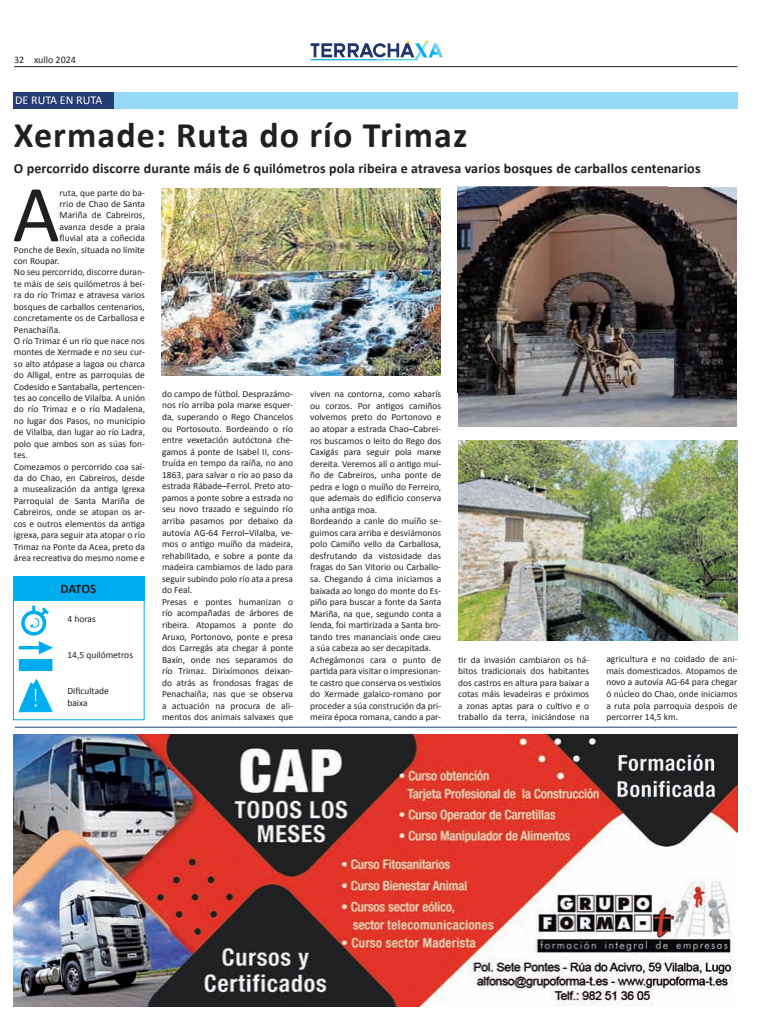
<style>
.page{position:relative;width:780px;height:1035px;background:#fff}
.page>*{position:absolute;margin:0;border:0;box-sizing:border-box;transform-origin:0 0}
.t1{font:81.3px "Calibri";color:#231f20}
.t2{font:700 36px "Calibri";letter-spacing:.03em;color:#231f20}
.t3{font:700 14px "Calibri";letter-spacing:.01em;color:#231f20}
.t4{font:700 13px "Calibri";letter-spacing:-.025em;color:#231f20}
.t5{font:12px "Calibri";color:#fff}
.t6{font:10px "Calibri";color:#231f20}
.t7{font:9.5px/11.5px "Calibri";color:#231f20}
</style>
<div class="page">
<hr style="left:14px;top:66px;width:723px;height:1px;background:#231f20">
<svg style="left:310px;top:41px;width:132px;height:19px"></svg>
<hr style="left:15px;top:726px;width:722px;height:1px;background:#253b73">
<div style="left:14px;top:92px;width:723px;height:16px;background:#97daf8"></div>
<div style="left:14px;top:92px;width:100px;height:16px;background:#253b73"></div>
<div style="left:13px;top:576px;width:132px;height:24px;background:#00aeef"></div>
<div style="left:19px;top:659px;width:33px;height:11px;background:#00aeef"></div>
<div style="left:19px;top:659px;width:33px;height:12px;border:1px solid #00aeef"></div>
<div style="left:19px;top:646px;width:22px;height:3px;border:1px solid #00aeef"></div>
<svg style="left:38px;top:641px;width:15px;height:14px"></svg>
<div style="left:21px;top:610px;width:25px;height:25px;border:4px solid #00aeef;border-radius:50%"></div>
<svg style="left:30px;top:606px;width:19px;height:23px"></svg>
<svg style="left:18px;top:678px;width:35px;height:35px"></svg>
<div style="left:13px;top:595px;width:132px;height:125px;border:1px solid #00aeef"></div>
<img style="left:457px;top:187px;width:279px;height:240px">
<img style="left:458px;top:441px;width:279px;height:200px">
<img style="left:162px;top:189px;width:278px;height:187px">
<img style="left:14px;top:734px;width:723px;height:272px">
<p class="t6" style="left:14px;top:54px;width:63px">32 xullo 2024</p>
<p class="t5" style="left:15px;top:93px;width:89px">DE RUTA EN RUTA</p>
<h2 class="t2" style="left:14px;top:113px;width:455px">Xermade: Ruta do río Trimaz</h2>
<h3 class="t3" style="left:14px;top:159px;width:688px">O percorrido discorre durante máis de 6 quilómetros pola ribeira e atravesa varios bosques de carballos centenarios</h3>
<h1 class="t1" style="left:13px;top:164px;width:49px">A</h1>
<p class="t7" style="left:60px;top:186px;width:87px">ruta, que parte do ba-</p>
<p class="t7" style="left:60px;top:198px;width:87px">rrio de Chao de Santa</p>
<p class="t7" style="left:60px;top:209px;width:87px">Mariña de Cabreiros,</p>
<p class="t7" style="left:60px;top:220px;width:87px">avanza desde a praia</p>
<p class="t7" style="left:60px;top:232px;width:87px">fluvial ata a coñecida</p>
<p class="t7" style="left:14px;top:243px;width:132px">Ponche de Bexín, situada no límite</p>
<p class="t7" style="left:14px;top:255px;width:47px">con Roupar.</p>
<p class="t7" style="left:14px;top:266px;width:133px">No seu percorrido, discorre duran-</p>
<p class="t7" style="left:14px;top:277px;width:132px">te máis de seis quilómetros á bei-</p>
<p class="t7" style="left:14px;top:289px;width:132px">ra do río Trimaz e atravesa varios</p>
<p class="t7" style="left:14px;top:300px;width:132px">bosques de carballos centenarios,</p>
<p class="t7" style="left:14px;top:312px;width:132px">concretamente os de Carballosa e</p>
<p class="t7" style="left:14px;top:323px;width:48px">Penachaíña.</p>
<p class="t7" style="left:14px;top:334px;width:132px">O río Trimaz é un río que nace nos</p>
<p class="t7" style="left:14px;top:346px;width:132px">montes de Xermade e no seu cur-</p>
<p class="t7" style="left:14px;top:357px;width:133px">so alto atópase a lagoa ou charca</p>
<p class="t7" style="left:14px;top:369px;width:133px">do Alligal, entre as parroquias de</p>
<p class="t7" style="left:14px;top:380px;width:133px">Codesido e Santaballa, pertencen-</p>
<p class="t7" style="left:14px;top:392px;width:132px">tes ao concello de Vilalba. A unión</p>
<p class="t7" style="left:14px;top:403px;width:133px">do río Trimaz e o río Madalena,</p>
<p class="t7" style="left:14px;top:414px;width:132px">no lugar dos Pasos, no municipio</p>
<p class="t7" style="left:14px;top:426px;width:133px">de Vilalba, dan lugar ao río Ladra,</p>
<p class="t7" style="left:14px;top:437px;width:132px">polo que ambos son as súas fon-</p>
<p class="t7" style="left:14px;top:449px;width:15px">tes.</p>
<p class="t7" style="left:14px;top:460px;width:132px">Comezamos o percorrido coa saí-</p>
<p class="t7" style="left:14px;top:472px;width:133px">da do Chao, en Cabreiros, desde</p>
<p class="t7" style="left:14px;top:483px;width:133px">a musealización da antiga Igrexa</p>
<p class="t7" style="left:14px;top:494px;width:132px">Parroquial de Santa Mariña de</p>
<p class="t7" style="left:14px;top:506px;width:133px">Cabreiros, onde se atopan os ar-</p>
<p class="t7" style="left:14px;top:517px;width:132px">cos e outros elementos da antiga</p>
<p class="t7" style="left:14px;top:529px;width:132px">igrexa, para seguir ata atopar o río</p>
<p class="t7" style="left:14px;top:540px;width:132px">Trimaz na Ponte da Acea, preto da</p>
<p class="t7" style="left:14px;top:551px;width:132px">área recreativa do mesmo nome e</p>
<h3 class="t4" style="left:60px;top:580px;width:37px">DATOS</h3>
<p class="t7" style="left:67px;top:612px;width:30px">4 horas</p>
<p class="t7" style="left:67px;top:648px;width:67px">14,5 quilómetros</p>
<p class="t7" style="left:67px;top:684px;width:43px;line-height:12px">Dificultade baixa</p>
<p class="t7" style="left:162px;top:387px;width:133px">do campo de fútbol. Desprazámo&shy;nos río arriba pola marxe esquer&shy;da, superando o Rego Chancelos ou Portosouto. Bordeando o río entre vexetación autóctona che&shy;gamos á ponte de Isabel II, cons&shy;truída en tempo da raíña, no ano<br>1863, para salvar o río ao paso da estrada Rábade–Ferrol. Preto ato&shy;pamos a ponte sobre a estrada no seu novo trazado e seguindo río arriba pasamos por debaixo da autovía AG-64 Ferrol–Vilalba, ve&shy;mos o antigo muíño da madeira, rehabilitado, e sobre a ponte da madeira cambiamos de lado para seguir subindo polo río ata a presa do Feal.<br>Presas e pontes humanizan o río acompañadas de árbores de ribeira. Atopamos a ponte do<br>Aruxo, Portonovo, ponte e presa dos Carregás ata chegar á ponte<br>Baxín, onde nos separamos do río Trimaz. Dirixímonos deixan&shy;do atrás as frondosas fragas de<br>Penachaiña, nas que se observa a actuación na procura de ali&shy;mentos dos animais salvaxes que</p>
<p class="t7" style="left:310px;top:388px;width:133px">viven na contorna, como xabarís ou corzos. Por antigos camiños volvemos preto do Portonovo e ao atopar a estrada Chao–Cabrei&shy;ros buscamos o leito do Rego dos<br>Caxigás para seguir pola marxe dereita. Veremos alí o antigo muí&shy;ño de Cabreiros, unha ponte de pedra e logo o muíño do Ferreiro, que ademais do edificio conserva unha antiga moa.<br>Bordeando a canle do muíño se&shy;guimos cara arriba e desviámonos polo Camiño vello da Carballosa, desfrutando da vistosidade das fragas do San Vitorio ou Carballo&shy;sa. Chegando á cima iniciamos a baixada ao longo do monte do Es&shy;piño para buscar a fonte da Santa<br>Mariña, na que, segundo conta a lenda, foi martirizada a Santa bro&shy;tando tres mananciais onde caeu a súa cabeza ao ser decapitada.<br>Achegámonos cara o punto de partida para visitar o impresionan&shy;te castro que conserva os vestixios do Xermade galaico-romano por proceder a súa construción da pri&shy;meira época romana, cando a par-</p>
<p class="t7" style="left:458px;top:653px;width:132px;text-align:justify">tir da invasión cambiaron os há&shy;bitos tradicionais dos habitantes dos castros en altura para baixar a cotas máis levadeiras e próximos a zonas aptas para o cultivo e o traballo da terra, iniciándose na</p>
<p class="t7" style="left:606px;top:652px;width:133px;text-align:justify">agricultura e no coidado de ani&shy;mais domesticados. Atopamos de novo a autovía AG-64 para chegar ó núcleo do Chao, onde iniciamos a ruta pola parroquia despois de percorrer 14,5 km.</p>
</div>
